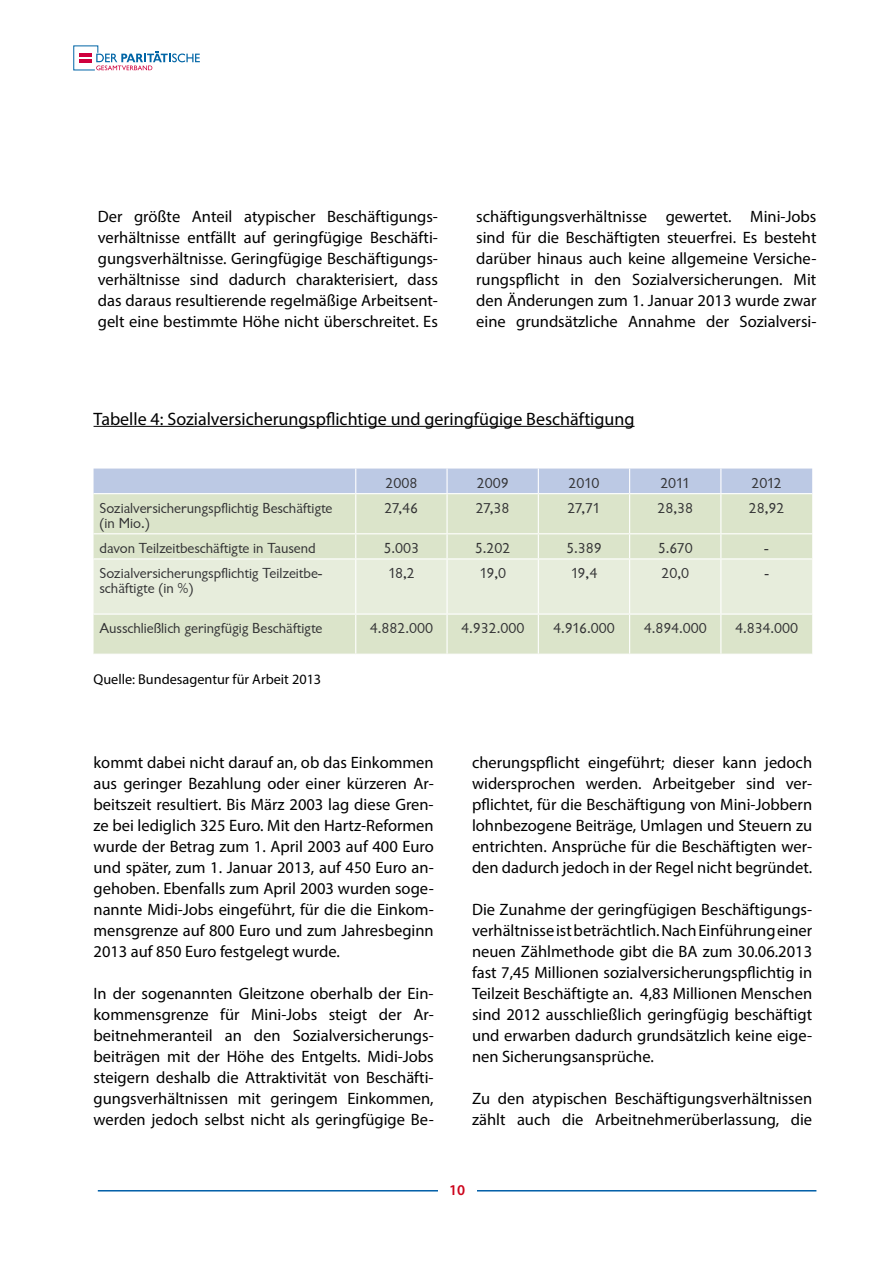
<style>
.page{position:relative;width:893px;height:1263px;background:#fff}
.page>*{position:absolute;margin:0;border:0;box-sizing:border-box;transform-origin:0 0}
.t1{font:18px "Myriad Pro";color:#000}
.t2{font:16.5px/21px "Myriad Pro";color:#000;text-align:justify}
.t3{font:15px/15px "Chantilly";color:#323234}
.t4{font:600 15px "Myriad Pro";color:#cc051c}
.t5{font:14.25px "Myriad Pro";color:#000}
</style>
<div class="page">
<hr style="left:98px;top:1190px;width:718px;height:1px;background:#005ea8">
<div style="left:438px;top:1184px;width:38px;height:30px;background:#fff"></div>
<svg style="left:73px;top:45px;width:127px;height:26px"></svg>
<div style="left:94px;top:494px;width:718px;height:160px;background:#dbe4ca"></div>
<div style="left:94px;top:468px;width:718px;height:25px;background:#bcc9e4"></div>
<hr style="left:355px;top:494px;width:1px;height:39px;background:#fff">
<hr style="left:446px;top:494px;width:2px;height:39px;background:#fff">
<hr style="left:538px;top:494px;width:1px;height:39px;background:#fff">
<hr style="left:629px;top:494px;width:1px;height:39px;background:#fff">
<hr style="left:720px;top:494px;width:1px;height:39px;background:#fff">
<hr style="left:94px;top:533px;width:262px;height:1px;background:#fff">
<hr style="left:356px;top:533px;width:91px;height:1px;background:#fff">
<hr style="left:447px;top:533px;width:91px;height:1px;background:#fff">
<hr style="left:538px;top:533px;width:92px;height:1px;background:#fff">
<hr style="left:630px;top:533px;width:91px;height:1px;background:#fff">
<hr style="left:721px;top:533px;width:91px;height:1px;background:#fff">
<svg style="left:94px;top:534px;width:718px;height:79px;background:#e3ead7"></svg>
<hr style="left:94px;top:558px;width:262px;height:1px;background:#fff">
<hr style="left:356px;top:558px;width:91px;height:1px;background:#fff">
<hr style="left:355px;top:559px;width:1px;height:54px;background:#fff">
<hr style="left:447px;top:558px;width:91px;height:1px;background:#fff">
<hr style="left:446px;top:559px;width:2px;height:54px;background:#fff">
<hr style="left:538px;top:558px;width:92px;height:1px;background:#fff">
<hr style="left:538px;top:559px;width:1px;height:54px;background:#fff">
<hr style="left:630px;top:558px;width:91px;height:1px;background:#fff">
<hr style="left:629px;top:559px;width:1px;height:54px;background:#fff">
<hr style="left:721px;top:558px;width:91px;height:1px;background:#fff">
<hr style="left:720px;top:559px;width:1px;height:54px;background:#fff">
<hr style="left:94px;top:613px;width:262px;height:2px;background:#fff">
<hr style="left:356px;top:613px;width:91px;height:2px;background:#fff">
<hr style="left:355px;top:615px;width:1px;height:39px;background:#fff">
<hr style="left:447px;top:613px;width:91px;height:2px;background:#fff">
<hr style="left:446px;top:615px;width:2px;height:39px;background:#fff">
<hr style="left:538px;top:613px;width:92px;height:2px;background:#fff">
<hr style="left:538px;top:615px;width:1px;height:39px;background:#fff">
<hr style="left:630px;top:613px;width:91px;height:2px;background:#fff">
<hr style="left:629px;top:615px;width:1px;height:39px;background:#fff">
<hr style="left:721px;top:613px;width:91px;height:2px;background:#fff">
<hr style="left:720px;top:615px;width:1px;height:39px;background:#fff">
<hr style="left:94px;top:426px;width:540px;height:1px;background:#000">
<p class="t2" style="left:98px;top:206px;width:342px">Der größte Anteil atypischer Beschäftigungs&shy;verhältnisse entfällt auf geringfügige Beschäfti&shy;gungsverhältnisse. Geringfügige Beschäftigungs&shy;verhältnisse sind dadurch charakterisiert, dass das daraus resultierende regelmäßige Arbeitsent&shy;gelt eine bestimmte Höhe nicht überschreitet. Es</p>
<p class="t2" style="left:476px;top:206px;width:342px">schäftigungsverhältnisse gewertet. Mini-Jobs sind für die Beschäftigten steuerfrei. Es besteht darüber hinaus auch keine allgemeine Versiche&shy;rungspflicht in den Sozialversicherungen. Mit den Änderungen zum 1. Januar 2013 wurde zwar eine grundsätzliche Annahme der Sozialversi-</p>
<p class="t1" style="left:94px;top:407px;width:542px">Tabelle 4: Sozialversicherungspflichtige und geringfügige Beschäftigung</p>
<p class="t3" style="left:385px;top:475px;width:33px">2008</p>
<p class="t3" style="left:477px;top:475px;width:33px">2009</p>
<p class="t3" style="left:569px;top:475px;width:32px">2010</p>
<p class="t3" style="left:660px;top:475px;width:31px">2011</p>
<p class="t3" style="left:751px;top:475px;width:32px">2012</p>
<p class="t3" style="left:100px;top:501px;width:234px">Sozialversicherungspflichtig Beschäftigte (in Mio.)</p>
<p class="t3" style="left:385px;top:501px;width:35px">27,46</p>
<p class="t3" style="left:476px;top:501px;width:35px">27,38</p>
<p class="t3" style="left:568px;top:501px;width:34px">27,71</p>
<p class="t3" style="left:657px;top:501px;width:37px">28,38</p>
<p class="t3" style="left:749px;top:501px;width:37px">28,92</p>
<p class="t3" style="left:100px;top:541px;width:218px">davon Teilzeitbeschäftigte in Tausend</p>
<p class="t3" style="left:384px;top:541px;width:37px">5.003</p>
<p class="t3" style="left:475px;top:541px;width:37px">5.202</p>
<p class="t3" style="left:566px;top:541px;width:37px">5.389</p>
<p class="t3" style="left:658px;top:541px;width:37px">5.670</p>
<p class="t3" style="left:765px;top:541px;width:5px">-</p>
<p class="t3" style="left:100px;top:566px;width:224px">Sozialversicherungspflichtig Teilzeitbe&shy;schäftigte (in %)</p>
<p class="t3" style="left:388px;top:566px;width:28px">18,2</p>
<p class="t3" style="left:479px;top:566px;width:28px">19,0</p>
<p class="t3" style="left:571px;top:566px;width:28px">19,4</p>
<p class="t3" style="left:661px;top:566px;width:29px">20,0</p>
<p class="t3" style="left:765px;top:566px;width:5px">-</p>
<p class="t3" style="left:100px;top:621px;width:224px">Ausschließlich geringfügig Beschäftigte</p>
<p class="t3" style="left:370px;top:621px;width:65px">4.882.000</p>
<p class="t3" style="left:461px;top:621px;width:65px">4.932.000</p>
<p class="t3" style="left:553px;top:621px;width:63px">4.916.000</p>
<p class="t3" style="left:644px;top:621px;width:65px">4.894.000</p>
<p class="t3" style="left:735px;top:621px;width:65px">4.834.000</p>
<p class="t5" style="left:94px;top:671px;width:229px">Quelle: Bundesagentur für Arbeit 2013</p>
<p class="t2" style="left:94px;top:752px;width:342px">kommt dabei nicht darauf an, ob das Einkommen aus geringer Bezahlung oder einer kürzeren Ar&shy;beitszeit resultiert. Bis März 2003 lag diese Gren&shy;ze bei lediglich 325 Euro. Mit den Hartz-Reformen wurde der Betrag zum 1. April 2003 auf 400 Euro und später, zum 1. Januar 2013, auf 450 Euro an&shy;gehoben. Ebenfalls zum April 2003 wurden soge&shy;nannte Midi-Jobs eingeführt, für die die Einkom&shy;mensgrenze auf 800 Euro und zum Jahresbeginn 2013 auf 850 Euro festgelegt wurde.</p>
<p class="t2" style="left:94px;top:983px;width:342px">In der sogenannten Gleitzone oberhalb der Ein&shy;kommensgrenze für Mini-Jobs steigt der Ar&shy;beitnehmeranteil an den Sozialversicherungs&shy;beiträgen mit der Höhe des Entgelts. Midi-Jobs steigern deshalb die Attraktivität von Beschäfti&shy;gungsverhältnissen mit geringem Einkommen, werden jedoch selbst nicht als geringfügige Be-</p>
<p class="t2" style="left:472px;top:752px;width:342px">cherungspflicht eingeführt; dieser kann jedoch widersprochen werden. Arbeitgeber sind ver&shy;pflichtet, für die Beschäftigung von Mini-Jobbern lohnbezogene Beiträge, Umlagen und Steuern zu entrichten. Ansprüche für die Beschäftigten wer&shy;den dadurch jedoch in der Regel nicht begründet.</p>
<p class="t2" style="left:472px;top:899px;width:342px">Die Zunahme der geringfügigen Beschäftigungs&shy;verhältnisse ist beträchtlich. Nach Einführung einer neuen Zählmethode gibt die BA zum 30.06.2013 fast 7,45 Millionen sozialversicherungspflichtig in Teilzeit Beschäftigte an. 4,83 Millionen Menschen sind 2012 ausschließlich geringfügig beschäftigt und erwarben dadurch grundsätzlich keine eige&shy;nen Sicherungsansprüche.</p>
<p class="t2" style="left:472px;top:1088px;width:342px">Zu den atypischen Beschäftigungsverhältnissen zählt auch die Arbeitnehmerüberlassung, die</p>
<p class="t4" style="left:449px;top:1181px;width:18px">10</p>
</div>
